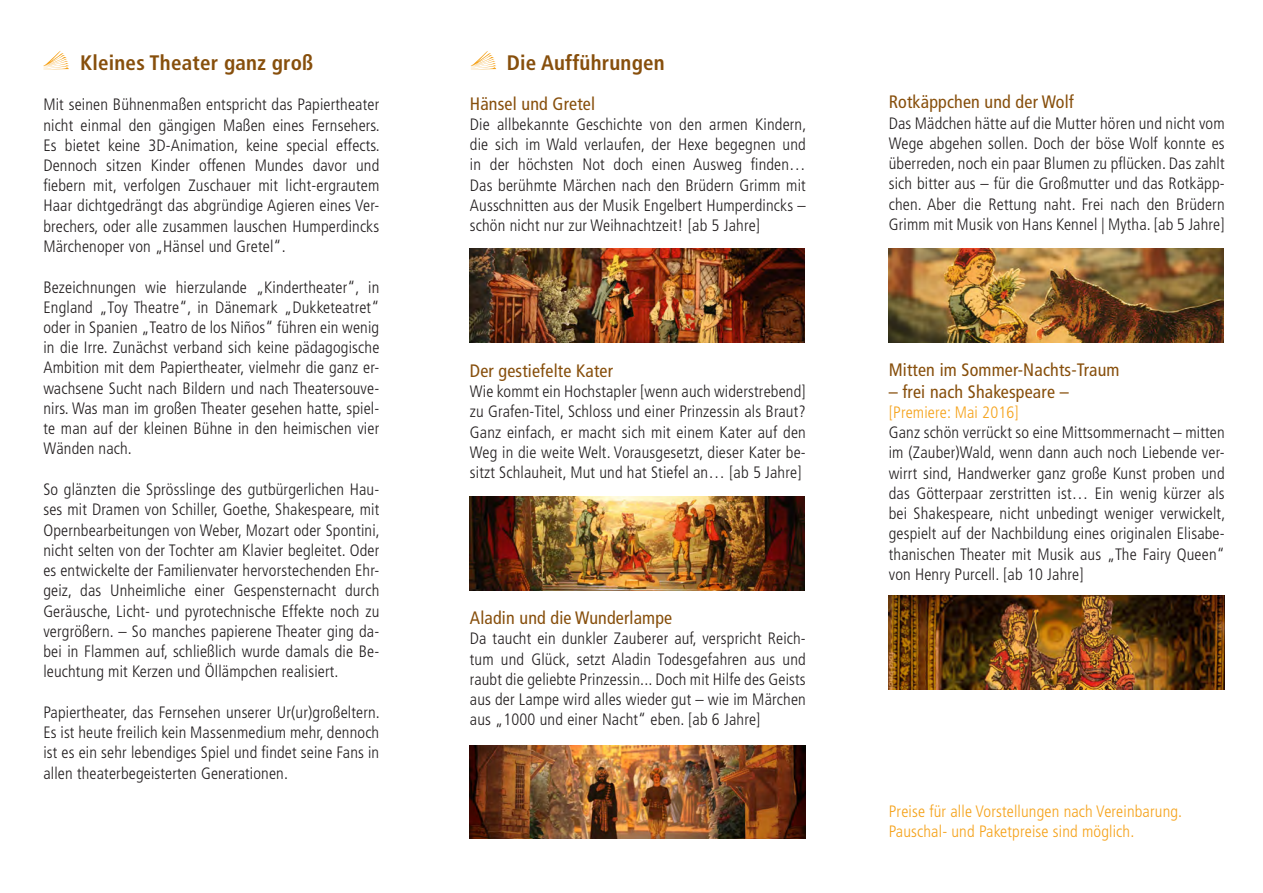
<style>
.page{position:relative;width:1263px;height:893px;background:#fff}
.page>*{position:absolute;margin:0;border:0;box-sizing:border-box;transform-origin:0 0}
.t1{font:700 condensed 21px "Frutiger";letter-spacing:.01em;color:#874f0c}
.t2{font:condensed 18px "Frutiger";letter-spacing:.01em;color:#874f0c}
.t3{font:300 condensed 16.5px/20.2px "Frutiger";letter-spacing:.01em;color:#231f20;text-align:justify}
.t4{font:300 condensed 16.5px "Frutiger";letter-spacing:.01em;color:#f5a21a}
</style>
<div class="page">
<img style="left:889px;top:595px;width:335px;height:94px">
<svg style="left:43px;top:51px;width:26px;height:18px"></svg>
<img style="left:470px;top:249px;width:335px;height:93px">
<img style="left:470px;top:496px;width:335px;height:94px">
<img style="left:888px;top:249px;width:336px;height:94px">
<img style="left:470px;top:745px;width:335px;height:94px">
<svg style="left:471px;top:51px;width:25px;height:18px"></svg>
<p class="t1" style="left:80px;top:50px;width:235px">Kleines Theater ganz groß</p>
<p class="t3" style="left:43px;top:95px;width:338px">Mit seinen Bühnenmaßen entspricht das Papiertheater nicht einmal den gängigen Maßen eines Fernsehers.<br>Es bietet keine 3D-Animation, keine special effects.<br>Dennoch sitzen Kinder offenen Mundes davor und fiebern mit, verfolgen Zuschauer mit licht-ergrautem Haar dichtgedrängt das abgründige Agieren eines Ver&shy;brechers, oder alle zusammen lauschen Humperdincks Märchenoper von „Hänsel und Gretel“.</p>
<p class="t3" style="left:43px;top:277px;width:337px">Bezeichnungen wie hierzulande „Kindertheater“, in England „Toy Theatre“, in Dänemark „Dukketeatret“ oder in Spanien „Teatro de los Niños“ führen ein wenig in die Irre. Zunächst verband sich keine pädagogische Ambition mit dem Papiertheater, vielmehr die ganz er&shy;wachsene Sucht nach Bildern und nach Theatersouve&shy;nirs. Was man im großen Theater gesehen hatte, spiel&shy;te man auf der kleinen Bühne in den heimischen vier Wänden nach.</p>
<p class="t3" style="left:43px;top:479px;width:338px">So glänzten die Sprösslinge des gutbürgerlichen Hau&shy;ses mit Dramen von Schiller, Goethe, Shakespeare, mit Opernbearbeitungen von Weber, Mozart oder Spontini, nicht selten von der Tochter am Klavier begleitet. Oder es entwickelte der Familienvater hervorstechenden Ehr&shy;geiz, das Unheimliche einer Gespensternacht durch Geräusche, Licht- und pyrotechnische Effekte noch zu vergrößern. – So manches papierene Theater ging da&shy;bei in Flammen auf, schließlich wurde damals die Be&shy;leuchtung mit Kerzen und Öllämpchen realisiert.</p>
<p class="t3" style="left:43px;top:702px;width:338px">Papiertheater, das Fernsehen unserer Ur(ur)großeltern.<br>Es ist heute freilich kein Massenmedium mehr, dennoch ist es ein sehr lebendiges Spiel und findet seine Fans in allen theaterbegeisterten Generationen.</p>
<p class="t1" style="left:507px;top:50px;width:160px">Die Aufführungen</p>
<p class="t2" style="left:470px;top:93px;width:127px">Hänsel und Gretel</p>
<p class="t3" style="left:470px;top:114px;width:338px">Die allbekannte Geschichte von den armen Kindern, die sich im Wald verlaufen, der Hexe begegnen und in der höchsten Not doch einen Ausweg finden… Das berühmte Märchen nach den Brüdern Grimm mit Ausschnitten aus der Musik Engelbert Humperdincks – schön nicht nur zur Weihnachtzeit! [ab 5 Jahre]</p>
<p class="t2" style="left:470px;top:360px;width:145px">Der gestiefelte Kater</p>
<p class="t3" style="left:470px;top:382px;width:337px">Wie kommt ein Hochstapler [wenn auch widerstrebend] zu Grafen-Titel, Schloss und einer Prinzessin als Braut?<br>Ganz einfach, er macht sich mit einem Kater auf den Weg in die weite Welt. Vorausgesetzt, dieser Kater be&shy;sitzt Schlauheit, Mut und hat Stiefel an… [ab 5 Jahre]</p>
<p class="t2" style="left:470px;top:607px;width:204px">Aladin und die Wunderlampe</p>
<p class="t3" style="left:470px;top:629px;width:337px">Da taucht ein dunkler Zauberer auf, verspricht Reich&shy;tum und Glück, setzt Aladin Todesgefahren aus und raubt die geliebte Prinzessin... Doch mit Hilfe des Geists aus der Lampe wird alles wieder gut – wie im Märchen aus „1000 und einer Nacht“ eben. [ab 6 Jahre]</p>
<p class="t2" style="left:889px;top:92px;width:187px">Rotkäppchen und der Wolf</p>
<p class="t3" style="left:889px;top:113px;width:337px">Das Mädchen hätte auf die Mutter hören und nicht vom Wege abgehen sollen. Doch der böse Wolf konnte es überreden, noch ein paar Blumen zu pflücken. Das zahlt sich bitter aus – für die Großmutter und das Rotkäpp&shy;chen. Aber die Rettung naht. Frei nach den Brüdern Grimm mit Musik von Hans Kennel | Mytha. [ab 5 Jahre]</p>
<p class="t2" style="left:889px;top:359px;width:232px">Mitten im Sommer-Nachts-Traum</p>
<p class="t2" style="left:889px;top:381px;width:181px">– frei nach Shakespeare –</p>
<p class="t4" style="left:889px;top:403px;width:132px">[Premiere: Mai 2016]</p>
<p class="t3" style="left:889px;top:422px;width:338px">Ganz schön verrückt so eine Mittsommernacht – mitten im (Zauber)Wald, wenn dann auch noch Liebende ver&shy;wirrt sind, Handwerker ganz große Kunst proben und das Götterpaar zerstritten ist… Ein wenig kürzer als bei Shakespeare, nicht unbedingt weniger verwickelt, gespielt auf der Nachbildung eines originalen Elisabe&shy;thanischen Theater mit Musik aus „The Fairy Queen“ von Henry Purcell. [ab 10 Jahre]</p>
<p class="t4" style="left:889px;top:802px;width:295px">Preise für alle Vorstellungen nach Vereinbarung.</p>
<p class="t4" style="left:889px;top:822px;width:247px">Pauschal- und Paketpreise sind möglich.</p>
</div>
